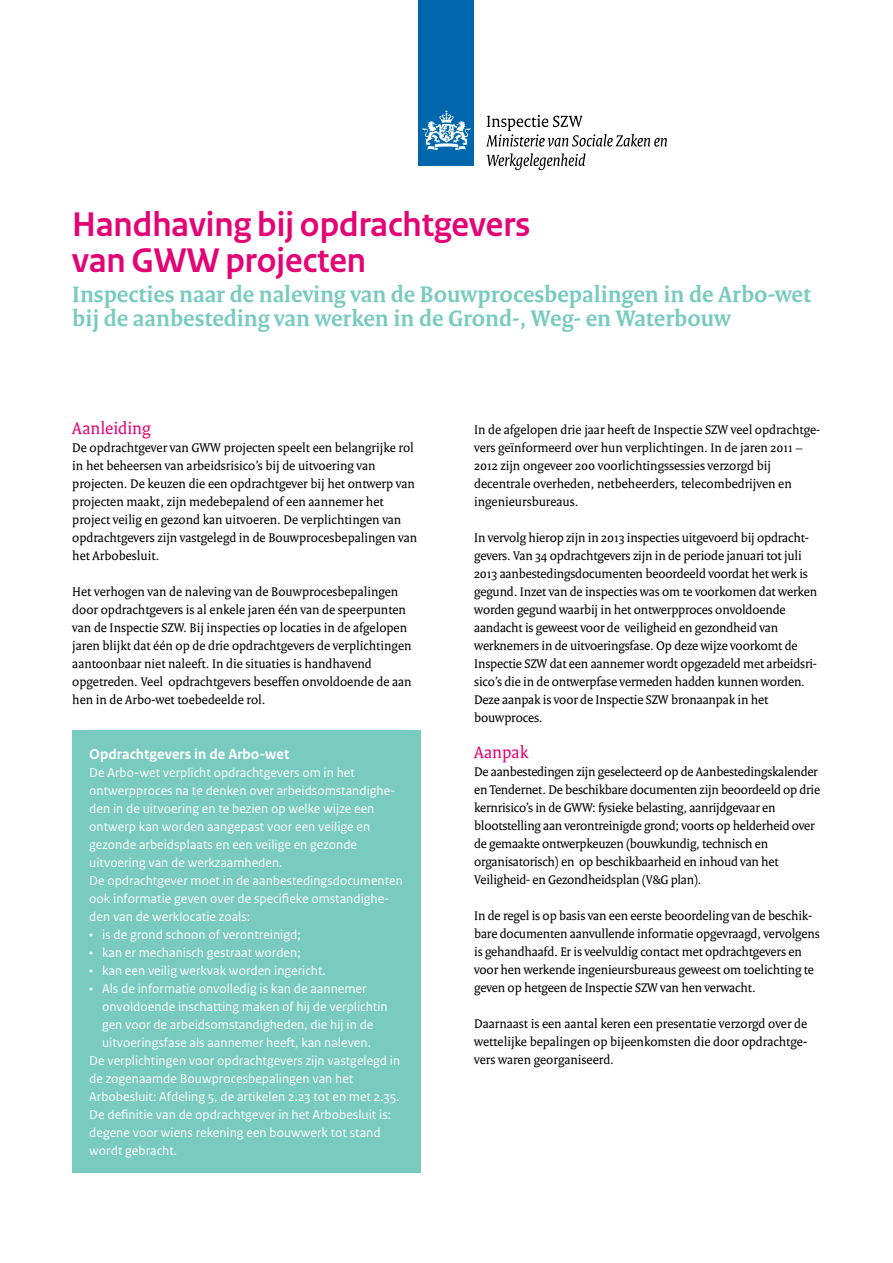
<style>
.page{position:relative;width:893px;height:1263px;background:#fff}
.page>*{position:absolute;margin:0;border:0;box-sizing:border-box;transform-origin:0 0}
.t1{font:700 36px/36px "Rijksoverheid Sans Heading";color:#e40375}
.t2{font:700 24px/24px "Rijksoverheid Serif";color:#79cbbf}
.t3{font:18px "Rijksoverheid Serif";color:#e40375}
.t4{font:700 15px "Rijksoverheid Sans Text";color:#fff}
.t5{font:13.5px/18px "Rijksoverheid Serif";letter-spacing:-.01em;color:#000}
.t6{font:13.5px/18px "Rijksoverheid Sans Text";color:#fff}
</style>
<div class="page">
<div style="left:419px;top:0;width:55px;height:166px;background:#0067ac"></div>
<svg style="left:423px;top:110px;width:47px;height:40px"></svg>
<svg style="left:486px;top:115px;width:181px;height:32px"></svg>
<svg style="left:487px;top:153px;width:99px;height:17px"></svg>
<div style="left:72px;top:730px;width:349px;height:442px;background:#79cbbf"></div>
<h1 class="t1" style="left:72px;top:207px;width:459px">Handhaving bij opdrachtgevers van GWW projecten</h1>
<h2 class="t2" style="left:72px;top:282px;width:740px">Inspecties naar de naleving van de Bouwprocesbepalingen in de Arbo-wet bij de aanbesteding van werken in de Grond-, Weg- en Waterbouw</h2>
<h3 class="t3" style="left:72px;top:417px;width:80px">Aanleiding</h3>
<p class="t5" style="left:72px;top:438px;width:346px">De opdrachtgever van GWW projecten speelt een belangrijke rol in het beheersen van arbeidsrisico’s bij de uitvoering van projecten. De keuzen die een opdrachtgever bij het ontwerp van projecten maakt, zijn medebepalend of een aannemer het project veilig en gezond kan uitvoeren. De verplichtingen van opdrachtgevers zijn vastgelegd in de Bouwprocesbepalingen van het Arbobesluit.</p>
<p class="t5" style="left:72px;top:582px;width:341px">Het verhogen van de naleving van de Bouwprocesbepalingen door opdrachtgevers is al enkele jaren één van de speerpunten van de Inspectie SZW. Bij inspecties op locaties in de afgelopen jaren blijkt dat één op de drie opdrachtgevers de verplichtingen aantoonbaar niet naleeft. In die situaties is handhavend opgetreden. Veel opdrachtgevers beseffen onvoldoende de aan hen in de Arbo-wet toebedeelde rol.</p>
<p class="t4" style="left:89px;top:746px;width:202px">Opdrachtgevers in de Arbo-wet</p>
<p class="t6" style="left:89px;top:764px;width:315px">De Arbo-wet verplicht opdrachtgevers om in het ontwerpproces na te denken over arbeidsomstandighe&shy;den in de uitvoering en te bezien op welke wijze een ontwerp kan worden aangepast voor een veilige en gezonde arbeidsplaats en een veilige en gezonde uitvoering van de werkzaamheden.<br>De opdrachtgever moet in de aanbestedingsdocumenten ook informatie geven over de specifieke omstandighe&shy;den van de werklocatie zoals:</p>
<p class="t6" style="left:89px;top:926px;width:213px">• is de grond schoon of verontreinigd;</p>
<p class="t6" style="left:89px;top:944px;width:213px">• kan er mechanisch gestraat worden;</p>
<p class="t6" style="left:89px;top:962px;width:238px">• kan een veilig werkvak worden ingericht.</p>
<p class="t6" style="left:89px;top:980px;width:279px">• Als de informatie onvolledig is kan de aannemer</p>
<p class="t6" style="left:102px;top:998px;width:287px">onvoldoende inschatting maken of hij de verplichtin</p>
<p class="t6" style="left:102px;top:1016px;width:273px">gen voor de arbeidsomstandigheden, die hij in de</p>
<p class="t6" style="left:102px;top:1034px;width:270px">uitvoeringsfase als aannemer heeft, kan naleven.</p>
<p class="t6" style="left:89px;top:1052px;width:312px">De verplichtingen voor opdrachtgevers zijn vastgelegd in</p>
<p class="t6" style="left:89px;top:1070px;width:266px">de zogenaamde Bouwprocesbepalingen van het</p>
<p class="t6" style="left:89px;top:1088px;width:312px">Arbobesluit: Afdeling 5, de artikelen 2.23 tot en met 2.35.</p>
<p class="t6" style="left:89px;top:1106px;width:303px">De definitie van de opdrachtgever in het Arbobesluit is:</p>
<p class="t6" style="left:89px;top:1124px;width:293px">degene voor wiens rekening een bouwwerk tot stand</p>
<p class="t6" style="left:89px;top:1142px;width:89px">wordt gebracht.</p>
<p class="t5" style="left:474px;top:420px;width:348px">In de afgelopen drie jaar heeft de Inspectie SZW veel opdrachtge&shy;vers geïnformeerd over hun verplichtingen. In de jaren 2011 – 2012 zijn ongeveer 200 voorlichtingssessies verzorgd bij decentrale overheden, netbeheerders, telecombedrijven en ingenieursbureaus.</p>
<p class="t5" style="left:474px;top:528px;width:344px">In vervolg hierop zijn in 2013 inspecties uitgevoerd bij opdracht&shy;gevers. Van 34 opdrachtgevers zijn in de periode januari tot juli 2013 aanbestedingsdocumenten beoordeeld voordat het werk is gegund. Inzet van de inspecties was om te voorkomen dat werken worden gegund waarbij in het ontwerpproces onvoldoende aandacht is geweest voor de veiligheid en gezondheid van werknemers in de uitvoeringsfase. Op deze wijze voorkomt de Inspectie SZW dat een aannemer wordt opgezadeld met arbeidsri&shy;sico’s die in de ontwerpfase vermeden hadden kunnen worden.<br>Deze aanpak is voor de Inspectie SZW bronaanpak in het bouwproces.</p>
<h3 class="t3" style="left:474px;top:741px;width:56px">Aanpak</h3>
<p class="t5" style="left:474px;top:762px;width:348px">De aanbestedingen zijn geselecteerd op de Aanbestedingskalender en Tendernet. De beschikbare documenten zijn beoordeeld op drie kernrisico’s in de GWW: fysieke belasting, aanrijdgevaar en blootstelling aan verontreinigde grond; voorts op helderheid over de gemaakte ontwerpkeuzen (bouwkundig, technisch en organisatorisch) en op beschikbaarheid en inhoud van het Veiligheid- en Gezondheidsplan (V&amp;G plan).</p>
<p class="t5" style="left:474px;top:906px;width:347px">In de regel is op basis van een eerste beoordeling van de beschik&shy;bare documenten aanvullende informatie opgevraagd, vervolgens is gehandhaafd. Er is veelvuldig contact met opdrachtgevers en voor hen werkende ingenieursbureaus geweest om toelichting te geven op hetgeen de Inspectie SZW van hen verwacht.</p>
<p class="t5" style="left:474px;top:1014px;width:335px;text-align:justify">Daarnaast is een aantal keren een presentatie verzorgd over de wettelijke bepalingen op bijeenkomsten die door opdrachtge&shy;vers waren georganiseerd.</p>
</div>
